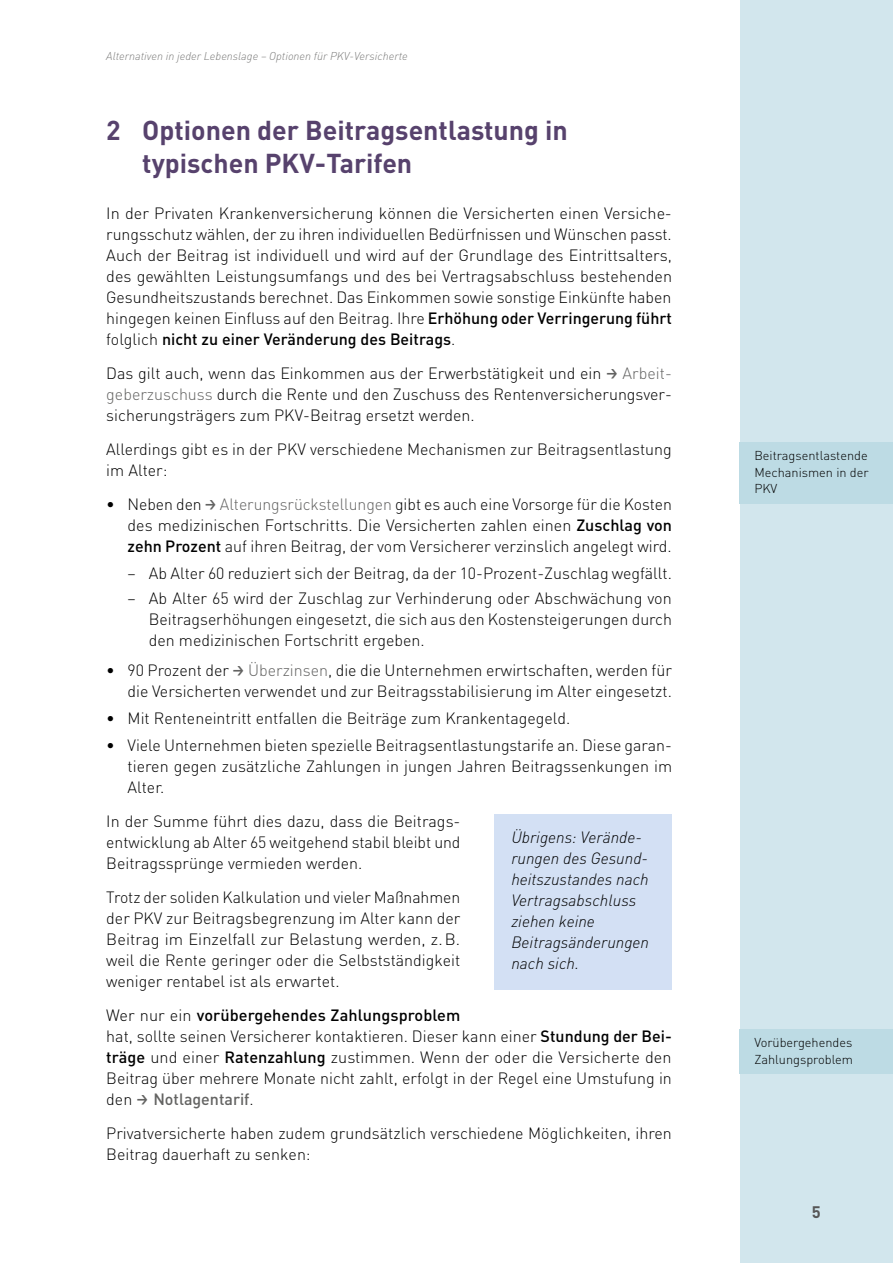
<style>
.page{position:relative;width:893px;height:1263px;background:#fff}
.page>*{position:absolute;margin:0;border:0;box-sizing:border-box;transform-origin:0 0}
.t1{font:700 27px/33px "DINOT";color:#57426d}
.t2{font:700 16.5px "DINOT";color:#565656}
.t3{font:300 16.2px/21px "DINOT";color:#000;text-align:justify}
.t4{font:italic 300 16.2px/21px "DIN";color:#000}
.t5{font:300 12.75px/16.5px "DINOT";color:#000;text-align:justify}
.t6{font:italic 300 11.25px "DIN";color:#7b7b7a}
.s1{font-weight:500}
.s2{font-family:"GD Vtype";font-weight:500;color:#636362}
.s3{color:#636362}
.s4{font-weight:500;color:#636362}
</style>
<div class="page">
<div style="left:740px;top:0;width:153px;height:1263px;background:#d2e6ed"></div>
<div style="left:740px;top:442px;width:153px;height:61px;background:#bddbe4"></div>
<div style="left:740px;top:1029px;width:153px;height:45px;background:#bddbe4"></div>
<div style="left:494px;top:814px;width:178px;height:176px;background:#d3e0f4"></div>
<p class="t6" style="left:106px;top:49px;width:303px">Alternativen in jeder Lebenslage – Optionen für PKV-Versicherte</p>
<h1 class="t1" style="left:142px;top:112px;width:427px;text-indent:-36px">2 Optionen der Beitragsentlastung in typischen PKV-Tarifen</h1>
<p class="t3" style="left:106px;top:202px;width:567px">In der Privaten Krankenversicherung können die Versicherten einen Versiche&shy;rungsschutz wählen, der zu ihren individuellen Bedürfnissen und Wünschen passt.<br>Auch der Beitrag ist individuell und wird auf der Grundlage des Eintrittsalters, des gewählten Leistungsumfangs und des bei Vertragsabschluss bestehenden Gesundheitszustands berechnet. Das Einkommen sowie sonstige Einkünfte haben hingegen keinen Einfluss auf den Beitrag. Ihre <span class="s1">Erhöhung oder Verringerung führt </span>folglich <span class="s1">nicht zu einer Veränderung des Beitrags</span>.</p>
<p class="t3" style="left:106px;top:362px;width:567px">Das gilt auch, wenn das Einkommen aus der Erwerbstätigkeit und ein <span class="s2">→</span> <span class="s3">Arbeit&shy;geberzuschuss</span> durch die Rente und den Zuschuss des Rentenversicherungsver&shy;sicherungsträgers zum PKV-Beitrag ersetzt werden.</p>
<p class="t3" style="left:106px;top:438px;width:567px">Allerdings gibt es in der PKV verschiedene Mechanismen zur Beitragsentlastung im Alter:</p>
<p class="t3" style="left:128px;top:492px;width:546px;text-indent:-21px">• Neben den <span class="s2">→</span> <span class="s3">Alterungsrückstellungen</span> gibt es auch eine Vorsorge für die Kosten des medizinischen Fortschritts. Die Versicherten zahlen einen <span class="s1">Zuschlag von zehn Prozent</span> auf ihren Beitrag, der vom Versicherer verzinslich angelegt wird.</p>
<p class="t3" style="left:128px;top:562px;width:546px">– Ab Alter 60 reduziert sich der Beitrag, da der 10-Prozent-Zuschlag wegfällt.</p>
<p class="t3" style="left:149px;top:587px;width:525px;text-indent:-21px">– Ab Alter 65 wird der Zuschlag zur Verhinderung oder Abschwächung von Beitragserhöhungen eingesetzt, die sich aus den Kostensteigerungen durch den medizinischen Fortschritt ergeben.</p>
<p class="t3" style="left:106px;top:659px;width:567px;text-align:right">• 90 Prozent der <span class="s2">→</span> <span class="s3">Überzinsen</span>, die die Unternehmen erwirtschaften, werden für die Versicherten verwendet und zur Beitragsstabilisierung im Alter eingesetzt.</p>
<p class="t3" style="left:106px;top:707px;width:466px">• Mit Renteneintritt entfallen die Beiträge zum Krankentagegeld.</p>
<p class="t3" style="left:128px;top:734px;width:546px;text-indent:-21px">• Viele Unternehmen bieten spezielle Beitragsentlastungstarife an. Diese garan&shy;tieren gegen zusätzliche Zahlungen in jungen Jahren Beitragssenkungen im Alter.</p>
<p class="t3" style="left:106px;top:810px;width:356px">In der Summe führt dies dazu, dass die Beitrags&shy;entwicklung ab Alter 65 weitgehend stabil bleibt und Beitragssprünge vermieden werden.</p>
<p class="t3" style="left:106px;top:886px;width:355px">Trotz der soliden Kalkulation und vieler Maßnahmen der PKV zur Beitragsbegrenzung im Alter kann der Beitrag im Einzelfall zur Belastung werden, z.B. weil die Rente geringer oder die Selbstständigkeit weniger rentabel ist als erwartet.</p>
<p class="t3" style="left:106px;top:1004px;width:567px;text-align:left">Wer nur ein <span class="s1">vorübergehendes Zahlungsproblem<br></span>hat, sollte seinen Versicherer kontaktieren. Dieser kann einer <span class="s1">Stundung der Bei&shy;träge</span> und einer <span class="s1">Ratenzahlung</span> zustimmen. Wenn der oder die Versicherte den Beitrag über mehrere Monate nicht zahlt, erfolgt in der Regel eine Umstufung in den <span class="s2">→</span> <span class="s4">Notlagentarif</span>.</p>
<p class="t3" style="left:106px;top:1121px;width:567px">Privatversicherte haben zudem grundsätzlich verschiedene Möglichkeiten, ihren<br>Beitrag dauerhaft zu senken:</p>
<p class="t4" style="left:511px;top:826px;width:139px">Übrigens: Verände&shy;rungen des Gesund&shy;heitszustandes nach<br>Vertragsabschluss ziehen keine<br>Beitragsänderungen nach sich.</p>
<p class="t5" style="left:754px;top:447px;width:116px">Beitragsentlastende Mechanismen in der PKV</p>
<p class="t5" style="left:754px;top:1034px;width:100px">Vorübergehendes<br>Zahlungsproblem</p>
<p class="t2" style="left:812px;top:1201px;width:10px">5</p>
</div>
